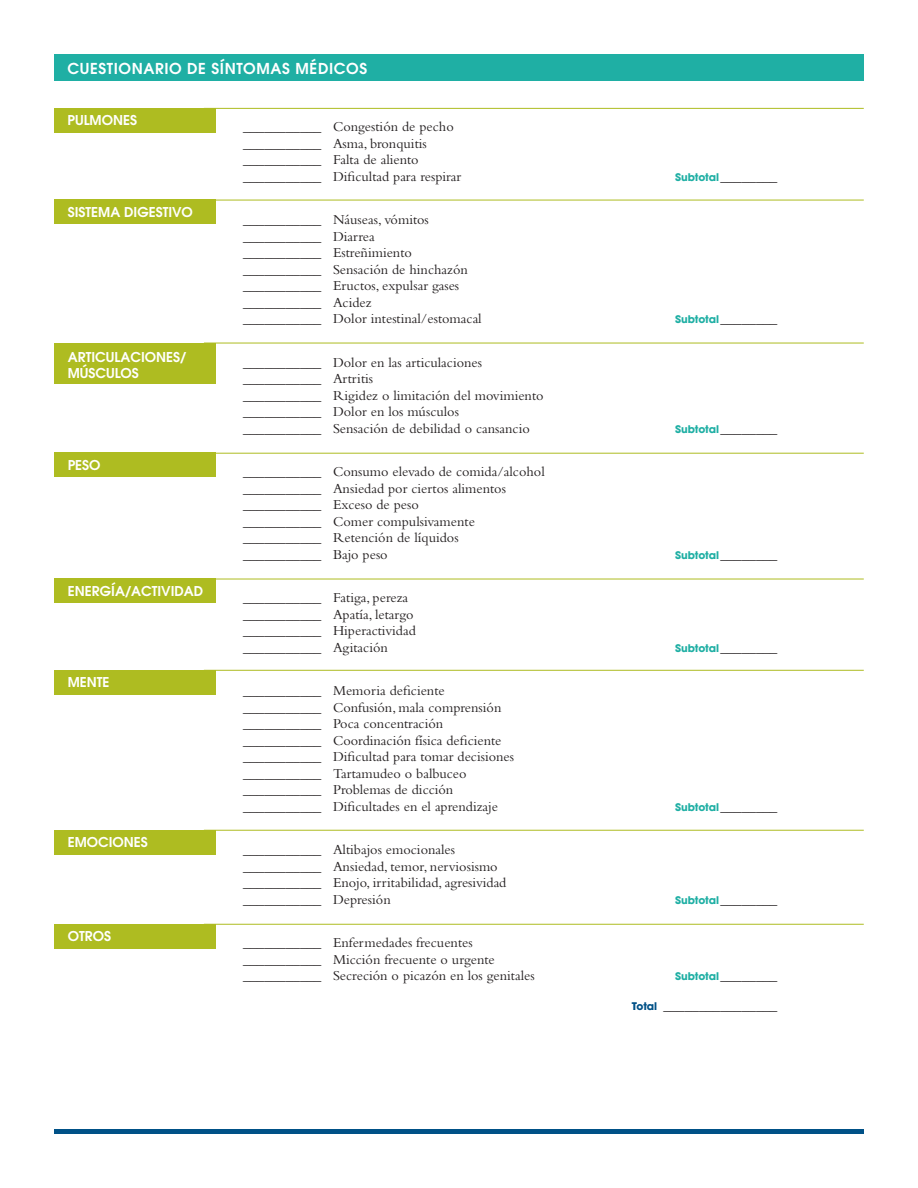
<style>
.page{position:relative;width:918px;height:1188px;background:#fff}
.page>*{position:absolute;margin:0;border:0;box-sizing:border-box;transform-origin:0 0}
.t1{font:600 15px "ITC Avant Garde Std";letter-spacing:.04em;color:#fff}
.Symptoms_list{font:14.25px "Bembo Std";color:#231f20}
.t2{font:600 13.5px/16.5px "ITC Avant Garde Std";color:#fff}
.Symptoms_list-2{font:700 10.5px "ITC Avant Garde Std";letter-spacing:-.015em;color:#1fafa4}
.s1{font-family:"Bembo Std";font-weight:400;font-size:14.25px;color:#231f20}
.s2{font-family:"ITC Avant Garde Std";font-weight:700;font-size:10.5px;color:#005187}
</style>
<div class="page">
<div style="left:54px;top:1129px;width:810px;height:5px;background:#005187"></div>
<div style="left:54px;top:54px;width:810px;height:27px;background:#1fafa4"></div>
<div style="left:54px;top:200px;width:162px;height:24px;background:#aebc21"></div>
<hr style="left:204px;top:200px;width:660px;height:1px;background:#aebc21">
<div style="left:54px;top:343px;width:162px;height:40px;background:#aebc21"></div>
<hr style="left:204px;top:343px;width:660px;height:1px;background:#aebc21">
<div style="left:54px;top:453px;width:162px;height:24px;background:#aebc21"></div>
<hr style="left:204px;top:453px;width:660px;height:1px;background:#aebc21">
<div style="left:54px;top:579px;width:162px;height:24px;background:#aebc21"></div>
<hr style="left:204px;top:579px;width:660px;height:1px;background:#aebc21">
<div style="left:54px;top:670px;width:162px;height:24px;background:#aebc21"></div>
<hr style="left:204px;top:670px;width:660px;height:1px;background:#aebc21">
<div style="left:54px;top:830px;width:162px;height:24px;background:#aebc21"></div>
<hr style="left:204px;top:830px;width:660px;height:1px;background:#aebc21">
<div style="left:54px;top:924px;width:162px;height:24px;background:#aebc21"></div>
<hr style="left:204px;top:924px;width:660px;height:1px;background:#aebc21">
<div style="left:54px;top:108px;width:162px;height:24px;background:#aebc21"></div>
<hr style="left:204px;top:108px;width:660px;height:1px;background:#aebc21">
<p class="t1" style="left:68px;top:59px;width:301px">CUESTIONARIO DE SÍNTOMAS MÉDICOS</p>
<p class="t2" style="left:68px;top:112px;width:71px">PULMONES</p>
<p class="t2" style="left:68px;top:204px;width:127px">SISTEMA DIGESTIVO</p>
<p class="t2" style="left:68px;top:348px;width:120px">ARTICULACIONES/<br>MÚSCULOS</p>
<p class="t2" style="left:68px;top:457px;width:34px">PESO</p>
<p class="t2" style="left:68px;top:583px;width:137px">ENERGÍA/ACTIVIDAD</p>
<p class="t2" style="left:68px;top:674px;width:43px">MENTE</p>
<p class="t2" style="left:68px;top:834px;width:82px">EMOCIONES</p>
<p class="t2" style="left:68px;top:928px;width:45px">OTROS</p>
<p class="Symptoms_list" style="left:243px;top:118px;width:212px">___________ Congestión de pecho</p>
<p class="Symptoms_list" style="left:243px;top:135px;width:185px">___________ Asma, bronquitis</p>
<p class="Symptoms_list" style="left:243px;top:151px;width:177px">___________ Falta de aliento</p>
<p class="Symptoms_list" style="left:243px;top:168px;width:220px">___________ Dificultad para respirar</p>
<p class="Symptoms_list-2" style="left:675px;top:170px;width:104px">Subtotal<span class="s1">________</span></p>
<p class="Symptoms_list" style="left:243px;top:211px;width:187px">___________ Náuseas, vómitos</p>
<p class="Symptoms_list" style="left:243px;top:228px;width:133px">___________ Diarrea</p>
<p class="Symptoms_list" style="left:243px;top:244px;width:171px">___________ Estreñimiento</p>
<p class="Symptoms_list" style="left:243px;top:261px;width:226px">___________ Sensación de hinchazón</p>
<p class="Symptoms_list" style="left:243px;top:277px;width:218px">___________ Eructos, expulsar gases</p>
<p class="Symptoms_list" style="left:243px;top:294px;width:130px">___________ Acidez</p>
<p class="Symptoms_list" style="left:243px;top:310px;width:240px">___________ Dolor intestinal/estomacal</p>
<p class="Symptoms_list-2" style="left:675px;top:312px;width:104px">Subtotal<span class="s1">________</span></p>
<p class="Symptoms_list" style="left:243px;top:354px;width:241px">___________ Dolor en las articulaciones</p>
<p class="Symptoms_list" style="left:243px;top:370px;width:132px">___________ Artritis</p>
<p class="Symptoms_list" style="left:243px;top:387px;width:302px">___________ Rigidez o limitación del movimiento</p>
<p class="Symptoms_list" style="left:243px;top:403px;width:218px">___________ Dolor en los músculos</p>
<p class="Symptoms_list" style="left:243px;top:420px;width:288px">___________ Sensación de debilidad o cansancio</p>
<p class="Symptoms_list-2" style="left:675px;top:422px;width:104px">Subtotal<span class="s1">________</span></p>
<p class="Symptoms_list" style="left:243px;top:463px;width:303px">___________ Consumo elevado de comida/alcohol</p>
<p class="Symptoms_list" style="left:243px;top:480px;width:265px">___________ Ansiedad por ciertos alimentos</p>
<p class="Symptoms_list" style="left:243px;top:496px;width:177px">___________ Exceso de peso</p>
<p class="Symptoms_list" style="left:243px;top:513px;width:233px">___________ Comer compulsivamente</p>
<p class="Symptoms_list" style="left:243px;top:529px;width:217px">___________ Retención de líquidos</p>
<p class="Symptoms_list" style="left:243px;top:546px;width:146px">___________ Bajo peso</p>
<p class="Symptoms_list-2" style="left:675px;top:548px;width:104px">Subtotal<span class="s1">________</span></p>
<p class="Symptoms_list" style="left:243px;top:589px;width:167px">___________ Fatiga, pereza</p>
<p class="Symptoms_list" style="left:243px;top:606px;width:172px">___________ Apatía, letargo</p>
<p class="Symptoms_list" style="left:243px;top:622px;width:174px">___________ Hiperactividad</p>
<p class="Symptoms_list" style="left:243px;top:639px;width:146px">___________ Agitación</p>
<p class="Symptoms_list-2" style="left:675px;top:641px;width:104px">Subtotal<span class="s1">________</span></p>
<p class="Symptoms_list" style="left:243px;top:682px;width:203px">___________ Memoria deficiente</p>
<p class="Symptoms_list" style="left:243px;top:699px;width:260px">___________ Confusión, mala comprensión</p>
<p class="Symptoms_list" style="left:243px;top:715px;width:202px">___________ Poca concentración</p>
<p class="Symptoms_list" style="left:243px;top:732px;width:260px">___________ Coordinación física deficiente</p>
<p class="Symptoms_list" style="left:243px;top:748px;width:273px">___________ Dificultad para tomar decisiones</p>
<p class="Symptoms_list" style="left:243px;top:765px;width:225px">___________ Tartamudeo o balbuceo</p>
<p class="Symptoms_list" style="left:243px;top:781px;width:212px">___________ Problemas de dicción</p>
<p class="Symptoms_list" style="left:243px;top:798px;width:256px">___________ Dificultades en el aprendizaje</p>
<p class="Symptoms_list-2" style="left:675px;top:800px;width:104px">Subtotal<span class="s1">________</span></p>
<p class="Symptoms_list" style="left:243px;top:841px;width:214px">___________ Altibajos emocionales</p>
<p class="Symptoms_list" style="left:243px;top:858px;width:256px">___________ Ansiedad, temor, nerviosismo</p>
<p class="Symptoms_list" style="left:243px;top:874px;width:265px">___________ Enojo, irritabilidad, agresividad</p>
<p class="Symptoms_list" style="left:243px;top:891px;width:149px">___________ Depresión</p>
<p class="Symptoms_list-2" style="left:675px;top:893px;width:104px">Subtotal<span class="s1">________</span></p>
<p class="Symptoms_list" style="left:243px;top:934px;width:231px">___________ Enfermedades frecuentes</p>
<p class="Symptoms_list" style="left:243px;top:951px;width:253px">___________ Micción frecuente o urgente</p>
<p class="Symptoms_list" style="left:243px;top:967px;width:293px">___________ Secreción o picazón en los genitales</p>
<p class="Symptoms_list-2" style="left:675px;top:969px;width:104px">Subtotal<span class="s1">________</span></p>
<p class="Symptoms_list" style="left:632px;top:997px;width:147px"><span class="s2">Total</span> ________________</p>
</div>
